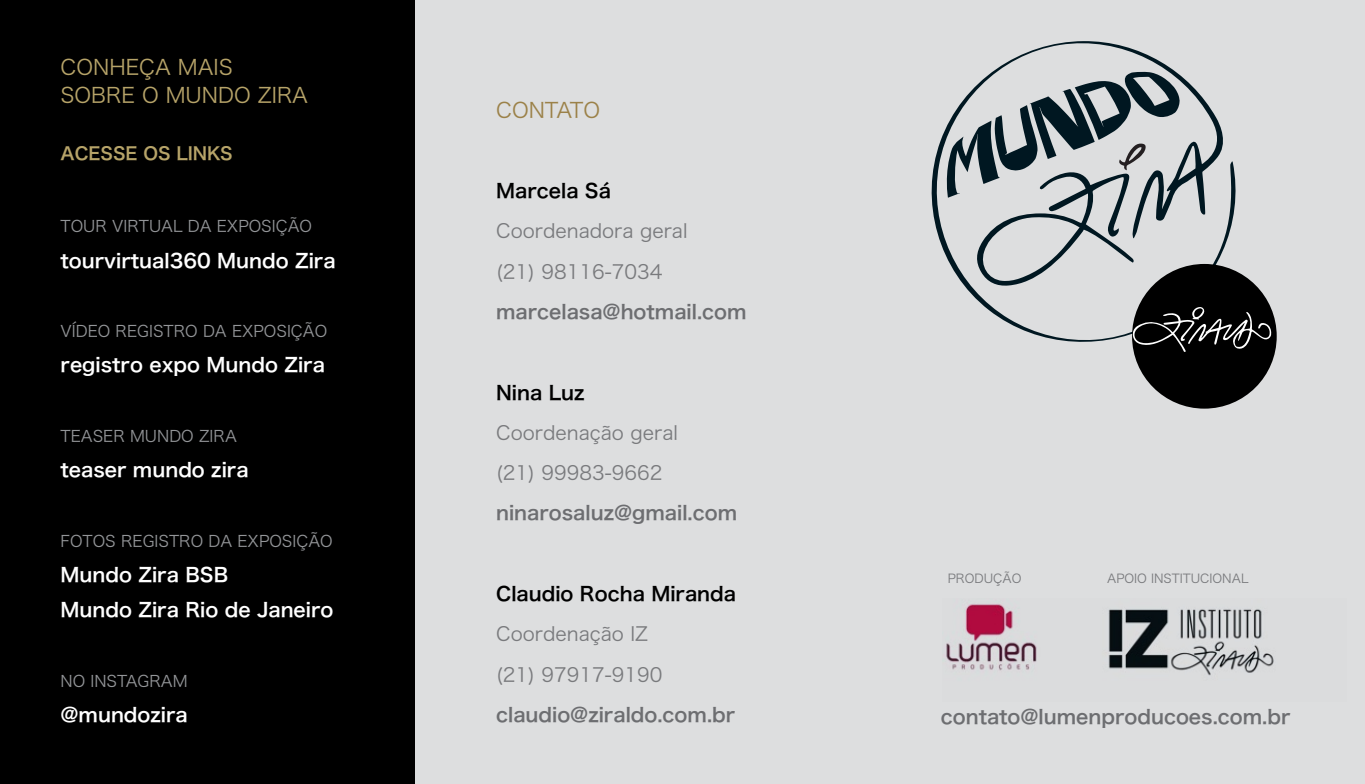
<style>
.page{position:relative;width:1365px;height:784px;background:#fff}
.page>*{position:absolute;margin:0;border:0;box-sizing:border-box;transform-origin:0 0}
.t1{font:21px/28px "Hira Kaku Pro W3";color:#b7a469}
.t2{font:21px "Hira Kaku Pro W3";color:#9b8148}
.t3{font:19.25px/35px "Hira Kaku Pro W6";color:#fff}
.t4{font:19.25px "Hira Kaku Pro W6";color:#6d6e71}
.t5{font:19.25px/40.2px "Hira Kaku Pro W3";color:#797a7d}
.t6{font:19.25px "Hira Kaku Pro W6";color:#000}
.t7{font:17.5px "Hira Kaku Pro W6";color:#b7a469}
.t8{font:15.75px "Hira Kaku Pro W3";color:#939598}
.t9{font:12.25px "Hira Kaku Pro W3";color:#797a7d}
</style>
<div class="page">
<div style="left:0;top:0;width:414px;height:783px;background:#000"></div>
<div style="left:415px;top:0;width:949px;height:783px;background:#dddedf"></div>
<img style="left:946px;top:604px;width:328px;height:72px">
<svg style="left:931px;top:41px;width:313px;height:301px"></svg>
<svg style="left:943px;top:71px;width:236px;height:215px"></svg>
<div style="left:1131px;top:264px;width:145px;height:144px;background:#000;border-radius:50%"></div>
<svg style="left:1132px;top:307px;width:139px;height:45px"></svg>
<p class="t1" style="left:61px;top:52px;width:249px">CONHEÇA MAIS<br>SOBRE O MUNDO ZIRA</p>
<p class="t7" style="left:61px;top:137px;width:173px">ACESSE OS LINKS</p>
<p class="t8" style="left:61px;top:212px;width:253px">TOUR VIRTUAL DA EXPOSIÇÃO</p>
<p class="t3" style="left:61px;top:242px;width:276px">tourvirtual360 Mundo Zira</p>
<p class="t8" style="left:61px;top:317px;width:268px">VÍDEO REGISTRO DA EXPOSIÇÃO</p>
<p class="t3" style="left:61px;top:346px;width:266px">registro expo Mundo Zira</p>
<p class="t8" style="left:61px;top:422px;width:178px">TEASER MUNDO ZIRA</p>
<p class="t3" style="left:61px;top:451px;width:189px">teaser mundo zira</p>
<p class="t8" style="left:61px;top:527px;width:273px">FOTOS REGISTRO DA EXPOSIÇÃO</p>
<p class="t3" style="left:61px;top:556px;width:274px">Mundo Zira BSB<br>Mundo Zira Rio de Janeiro</p>
<p class="t8" style="left:61px;top:666px;width:129px">NO INSTAGRAM</p>
<p class="t3" style="left:61px;top:696px;width:129px">@mundozira</p>
<p class="t2" style="left:496px;top:91px;width:106px">CONTATO</p>
<p class="t6" style="left:496px;top:173px;width:116px">Marcela Sá</p>
<p class="t5" style="left:496px;top:210px;width:193px">Coordenadora geral (21) 98116-7034</p>
<p class="t4" style="left:496px;top:294px;width:252px">marcelasa@hotmail.com</p>
<p class="t6" style="left:496px;top:375px;width:90px">Nina Luz</p>
<p class="t5" style="left:496px;top:411px;width:183px">Coordenação geral (21) 99983-9662</p>
<p class="t4" style="left:496px;top:495px;width:242px">ninarosaluz@gmail.com</p>
<p class="t9" style="left:947px;top:567px;width:75px">PRODUÇÃO</p>
<p class="t9" style="left:1106px;top:567px;width:143px">APOIO INSTITUCIONAL</p>
<p class="t6" style="left:496px;top:576px;width:241px">Claudio Rocha Miranda</p>
<p class="t5" style="left:496px;top:612px;width:168px">Coordenação IZ (21) 97917-9190</p>
<p class="t4" style="left:496px;top:697px;width:241px">claudio@ziraldo.com.br</p>
<p class="t4" style="left:940px;top:698px;width:351px">contato@lumenproducoes.com.br</p>
</div>
